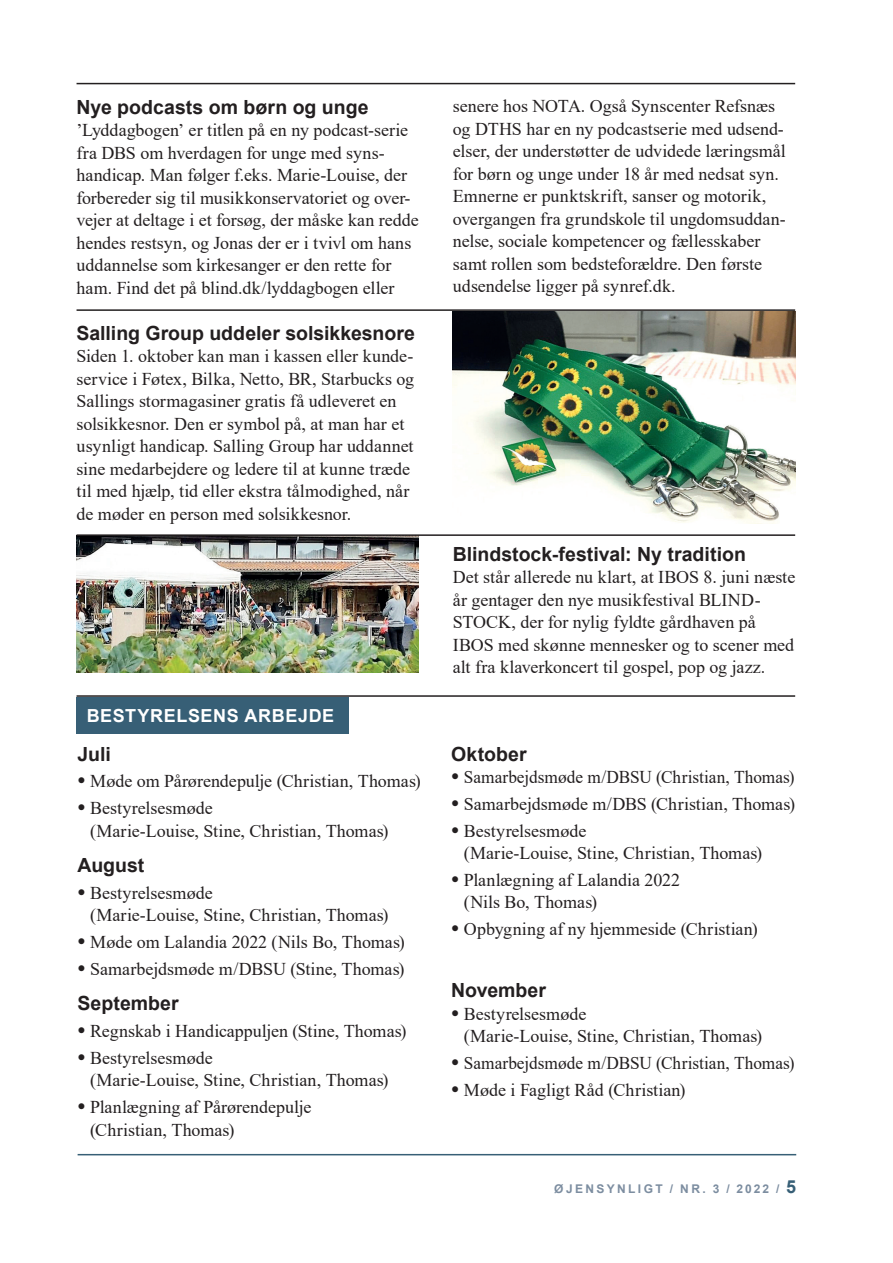
<style>
.page{position:relative;width:893px;height:1263px;background:#fff}
.page>*{position:absolute;margin:0;border:0;box-sizing:border-box;transform-origin:0 0}
.HLA_forside_overskri{font:700 19.5px "Arial";color:#231f20}
._1{font:700 19.5px "Arial";color:#231f20}
.HLA_forside_overskri-2{font:18px/22.5px "Times New Roman";color:#231f20}
.HLA_forside_overskri-3{font:18px "Times New Roman";color:#231f20;scale:.96 1}
.t1{font:700 18px "Arial";letter-spacing:.035em;color:#fff}
.t2{font:700 12px "Arial";letter-spacing:.2em;color:#7c8da0}
.s1{font-size:18px;color:#375f76}
</style>
<div class="page">
<hr style="left:78px;top:1154px;width:718px;height:1px;background:#375f76">
<div style="left:77px;top:697px;width:272px;height:36px;background:#375f76"></div>
<hr style="left:77px;top:695px;width:718px;height:2px;background:#231f20">
<hr style="left:77px;top:83px;width:718px;height:1px;background:#231f20">
<img style="left:77px;top:536px;width:342px;height:137px">
<img style="left:453px;top:311px;width:342px;height:212px">
<hr style="left:77px;top:309px;width:718px;height:2px;background:#231f20">
<hr style="left:77px;top:534px;width:718px;height:2px;background:#231f20">
<p class="HLA_forside_overskri" style="left:77px;top:93px;width:294px">Nye podcasts om børn og unge</p>
<p class="HLA_forside_overskri-2" style="left:77px;top:118px;width:344px">’Lyddagbogen’ er titlen på en ny podcast-serie fra DBS om hverdagen for unge med syns&shy;handicap. Man følger f.eks. Marie-Louise, der forbereder sig til musikkonservatoriet og over&shy;vejer at deltage i et forsøg, der måske kan redde hendes restsyn, og Jonas der er i tvivl om hans uddannelse som kirkesanger er den rette for ham. Find det på blind.dk/lyddagbogen eller</p>
<p class="HLA_forside_overskri" style="left:77px;top:319px;width:340px">Salling Group uddeler solsikkesnore</p>
<p class="HLA_forside_overskri-2" style="left:77px;top:344px;width:339px">Siden 1. oktober kan man i kassen eller kunde&shy;service i Føtex, Bilka, Netto, BR, Starbucks og Sallings stormagasiner gratis få udleveret en solsikkesnor. Den er symbol på, at man har et usynligt handicap. Salling Group har uddannet sine medarbejdere og ledere til at kunne træde til med hjælp, tid eller ekstra tålmodighed, når de møder en person med solsikkesnor.</p>
<p class="t1" style="left:87px;top:703px;width:249px">BESTYRELSENS ARBEJDE</p>
<p class="HLA_forside_overskri" style="left:78px;top:740px;width:35px">Juli</p>
<p class="HLA_forside_overskri-2" style="left:78px;top:769px;width:345px"><sup>●</sup> Møde om Pårørendepulje (Christian, Thomas)</p>
<p class="HLA_forside_overskri-2" style="left:90px;top:796px;width:300px;text-indent:-13px"><sup>●</sup> Bestyrelsesmøde<br>(Marie-Louise, Stine, Christian, Thomas)</p>
<p class="HLA_forside_overskri" style="left:78px;top:851px;width:68px">August</p>
<p class="HLA_forside_overskri-2" style="left:90px;top:881px;width:300px;text-indent:-13px"><sup>●</sup> Bestyrelsesmøde<br>(Marie-Louise, Stine, Christian, Thomas)</p>
<p class="HLA_forside_overskri-2" style="left:78px;top:930px;width:329px"><sup>●</sup> Møde om Lalandia 2022 (Nils Bo, Thomas)</p>
<p class="HLA_forside_overskri-2" style="left:78px;top:957px;width:328px"><sup>●</sup> Samarbejdsmøde m/DBSU (Stine, Thomas)</p>
<p class="HLA_forside_overskri" style="left:78px;top:990px;width:103px">September</p>
<p class="HLA_forside_overskri-2" style="left:78px;top:1019px;width:331px"><sup>●</sup> Regnskab i Handicappuljen (Stine, Thomas)</p>
<p class="HLA_forside_overskri-2" style="left:90px;top:1046px;width:300px;text-indent:-13px"><sup>●</sup> Bestyrelsesmøde<br>(Marie-Louise, Stine, Christian, Thomas)</p>
<p class="HLA_forside_overskri-2" style="left:90px;top:1095px;width:223px;text-indent:-13px"><sup>●</sup> Planlægning af Pårørendepulje (Christian, Thomas)</p>
<p class="HLA_forside_overskri-2" style="left:453px;top:94px;width:335px">senere hos NOTA. Også Synscenter Refsnæs og DTHS har en ny podcastserie med udsend&shy;elser, der understøtter de udvidede læringsmål for børn og unge under 18 år med nedsat syn.<br>Emnerne er punktskrift, sanser og motorik, overgangen fra grundskole til ungdomsuddan&shy;nelse, sociale kompetencer og fællesskaber samt rollen som bedsteforældre. Den første udsendelse ligger på synref.dk.</p>
<p class="_1" style="left:453px;top:540px;width:295px">Blindstock-festival: Ny tradition</p>
<p class="HLA_forside_overskri-2" style="left:453px;top:565px;width:344px">Det står allerede nu klart, at IBOS 8. juni næste år gentager den nye musikfestival BLIND-STOCK, der for nylig fyldte gårdhaven på IBOS med skønne mennesker og to scener med alt fra klaverkoncert til gospel, pop og jazz.</p>
<p class="HLA_forside_overskri" style="left:451px;top:740px;width:77px">Oktober</p>
<p class="HLA_forside_overskri-3" style="left:451px;top:764px;width:359px"><sup>●</sup> Samarbejdsmøde m/DBSU (Christian, Thomas)</p>
<p class="HLA_forside_overskri-2" style="left:451px;top:792px;width:345px"><sup>●</sup> Samarbejdsmøde m/DBS (Christian, Thomas)</p>
<p class="HLA_forside_overskri-2" style="left:464px;top:819px;width:300px;text-indent:-13px"><sup>●</sup> Bestyrelsesmøde<br>(Marie-Louise, Stine, Christian, Thomas)</p>
<p class="HLA_forside_overskri-2" style="left:464px;top:868px;width:218px;text-indent:-13px"><sup>●</sup> Planlægning af Lalandia 2022 (Nils Bo, Thomas)</p>
<p class="HLA_forside_overskri-2" style="left:451px;top:917px;width:308px"><sup>●</sup> Opbygning af ny hjemmeside (Christian)</p>
<p class="HLA_forside_overskri" style="left:451px;top:977px;width:96px">November</p>
<p class="HLA_forside_overskri-2" style="left:464px;top:1002px;width:300px;text-indent:-13px"><sup>●</sup> Bestyrelsesmøde<br>(Marie-Louise, Stine, Christian, Thomas)</p>
<p class="HLA_forside_overskri-3" style="left:451px;top:1050px;width:359px"><sup>●</sup> Samarbejdsmøde m/DBSU (Christian, Thomas)</p>
<p class="HLA_forside_overskri-2" style="left:451px;top:1078px;width:236px"><sup>●</sup> Møde i Fagligt Råd (Christian)</p>
<p class="t2" style="left:554px;top:1180px;width:243px">ØJENSYNLIGT / NR. 3 / 2022 / <span class="s1">5</span></p>
</div>
